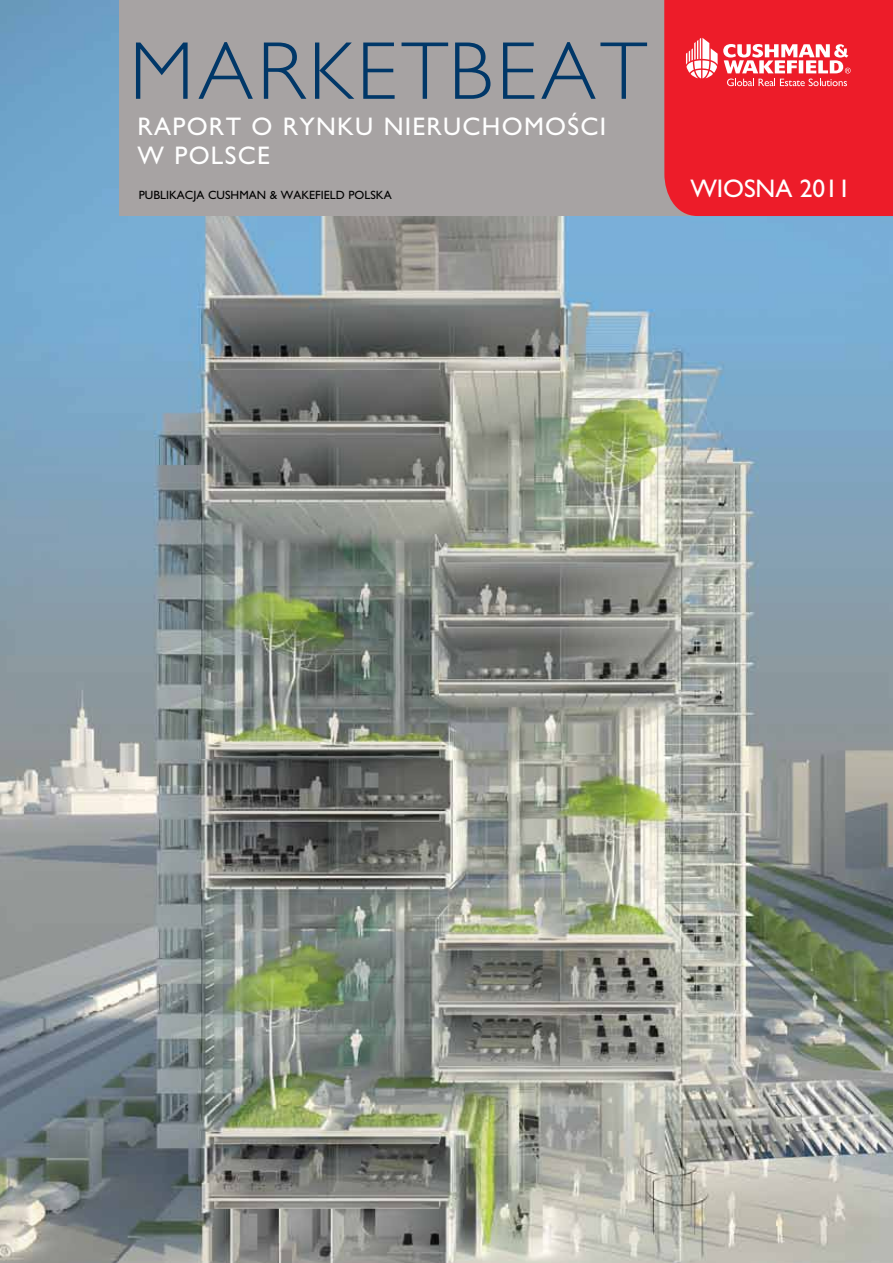
<style>
.page{position:relative;width:893px;height:1263px;background:#fff}
.page>*{position:absolute;margin:0;border:0;box-sizing:border-box;transform-origin:0 0}
.t1{font:300 82.5px "Gill Sans CE";letter-spacing:.05em;color:#003768}
.t2{font:25.5px/28.3px "Gill Sans CE";letter-spacing:.05em;color:#fff}
.t3{font:25.5px "Gill Sans CE";letter-spacing:-.005em;color:#fff}
.t4{font:12px "Gill Sans CE";color:#000}
</style>
<div class="page">
<img style="left:0;top:0;width:893px;height:1263px">
<div style="left:119px;top:0;width:774px;height:216px;background:#a7a3a3"></div>
<div style="left:664px;top:0;width:229px;height:216px;background:#ed1c29"></div>
<svg style="left:686px;top:38px;width:165px;height:48px;background:#f36d76"></svg>
<h1 class="t1" style="left:130px;top:24px;width:519px">MARKETBEAT</h1>
<h2 class="t2" style="left:137px;top:113px;width:470px">RAPORT O RYNKU NIERUCHOMOŚCI<br>W POLSCE</h2>
<p class="t4" style="left:139px;top:188px;width:254px">PUBLIKACJA CUSHMAN &amp; WAKEFIELD POLSKA</p>
<h2 class="t3" style="left:690px;top:174px;width:162px">WIOSNA 2011</h2>
</div>
